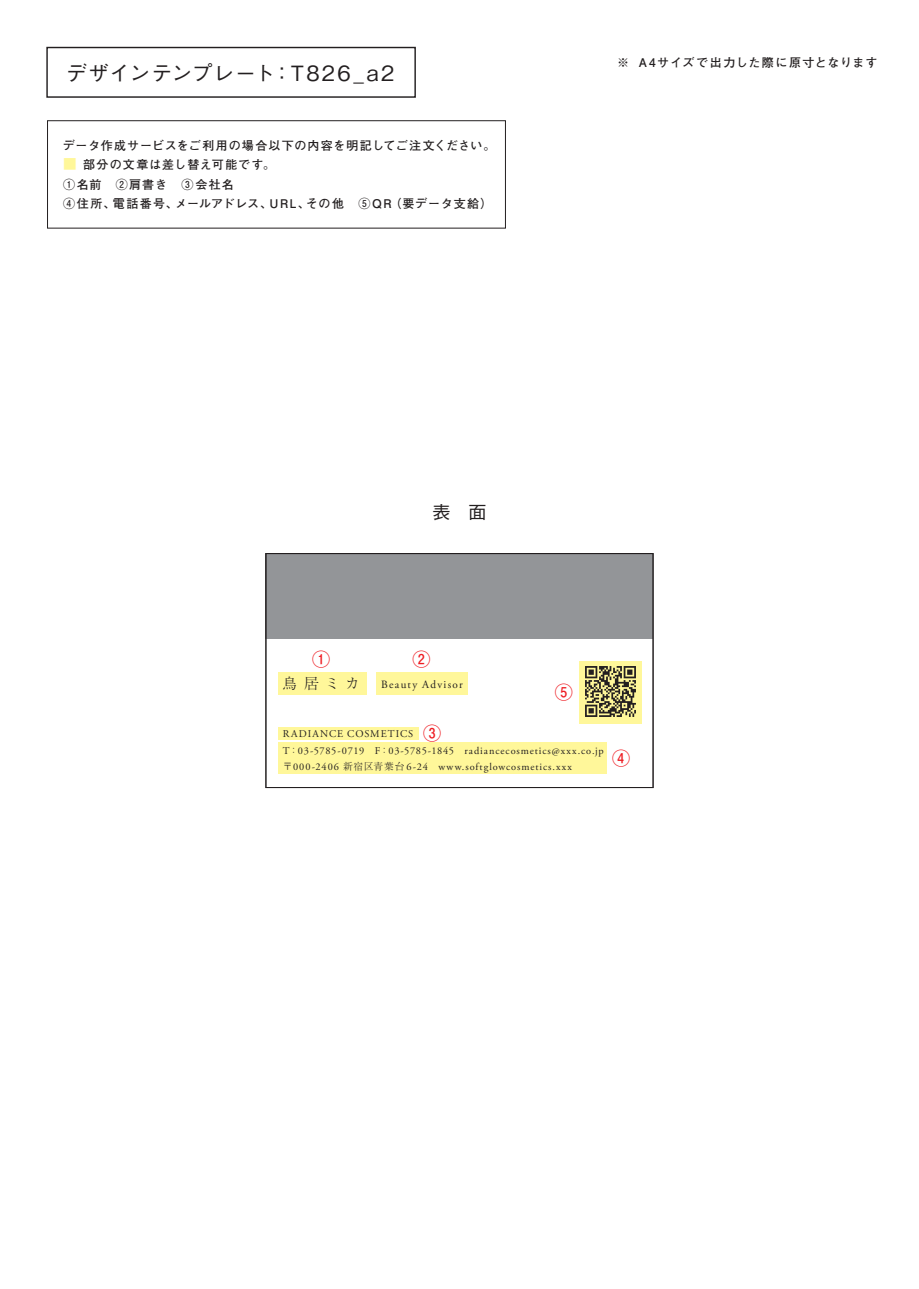
<style>
.page{position:relative;width:919px;height:1289px;background:#fff}
.page>*{position:absolute;margin:0;border:0;box-sizing:border-box;transform-origin:0 0}
.t1{font:500 21px "Gothic BBB Pro";letter-spacing:.045em;color:#231f20}
.t2{font:700 18px "Futo Go B101 Pro";color:#ee1d23}
.t3{font:500 18px "Gothic BBB Pro";color:#231f20}
.t4{font:300 15px "Ryumin Pro";color:#231f20}
.t5{font:700 12px/19.5px "Futo Go B101 Pro";letter-spacing:.08em;color:#231f20}
.t6{font:700 12px "Futo Go B101 Pro";letter-spacing:.1em;color:#231f20}
.t7{font:11.1px "Adobe Garamond Pro";letter-spacing:.12em;color:#231f20}
.t8{font:10.35px/16.5px "Adobe Garamond Pro";letter-spacing:.09em;color:#231f20}
.s1{font-size:13.5px;color:#fff79a}
.s2{font-family:"Ryumin Pro";font-weight:300;font-size:9.75px}
</style>
<div class="page">
<div style="left:278px;top:672px;width:88px;height:23px;background:#fff79a"></div>
<div style="left:278px;top:727px;width:141px;height:13px;background:#fff79a"></div>
<div style="left:278px;top:742px;width:328px;height:32px;background:#fff79a"></div>
<div style="left:579px;top:661px;width:62px;height:62px;background:#fff79a"></div>
<div style="left:376px;top:672px;width:92px;height:23px;background:#fff79a"></div>
<div style="left:266px;top:553px;width:387px;height:85px;background:#939598"></div>
<div style="left:46px;top:47px;width:370px;height:51px;border:1px solid #231f20"></div>
<div style="left:47px;top:120px;width:458px;height:108px;border:1px solid #231f20"></div>
<img style="left:585px;top:666px;width:51px;height:51px">
<div style="left:265px;top:553px;width:388px;height:235px;border:1px solid #231f20"></div>
<h1 class="t1" style="left:66px;top:56px;width:330px">デザインテンプレート：T826_a2</h1>
<p class="t5" style="left:63px;top:134px;width:434px">データ作成サービスをご利用の場合以下の内容を明記してご注文ください。</p>
<p class="t5" style="left:63px;top:153px;width:431px"><span class="s1">■</span> 部分の文章は差し替え可能です。<br>①名前　②肩書き　③会社名<br>④住所、電話番号、メールアドレス、URL、その他　⑤QR（要データ支給）</p>
<p class="t6" style="left:617px;top:53px;width:262px">※ A4サイズで出力した際に原寸となります</p>
<h2 class="t3" style="left:432px;top:497px;width:55px">表 面</h2>
<h2 class="t2" style="left:312px;top:645px;width:19px">①</h2>
<h2 class="t2" style="left:412px;top:645px;width:19px">②</h2>
<h3 class="t4" style="left:282px;top:672px;width:79px">鳥居ミカ</h3>
<p class="t7" style="left:381px;top:677px;width:83px">Beauty Advisor</p>
<h2 class="t2" style="left:555px;top:677px;width:19px">⑤</h2>
<h2 class="t2" style="left:423px;top:719px;width:19px">③</h2>
<p class="t8" style="left:283px;top:726px;width:322px">RADIANCE COSMETICS<br>T<span class="s2">：</span>03-5785-0719 F<span class="s2">：</span>03-5785-1845 radiancecosmetics@xxx.co.jp<span class="s2">〒</span>000-2406 <span class="s2">新宿区青葉台</span> 6-24 www.softglowcosmetics.xxx</p>
<h2 class="t2" style="left:612px;top:743px;width:19px">④</h2>
</div>
